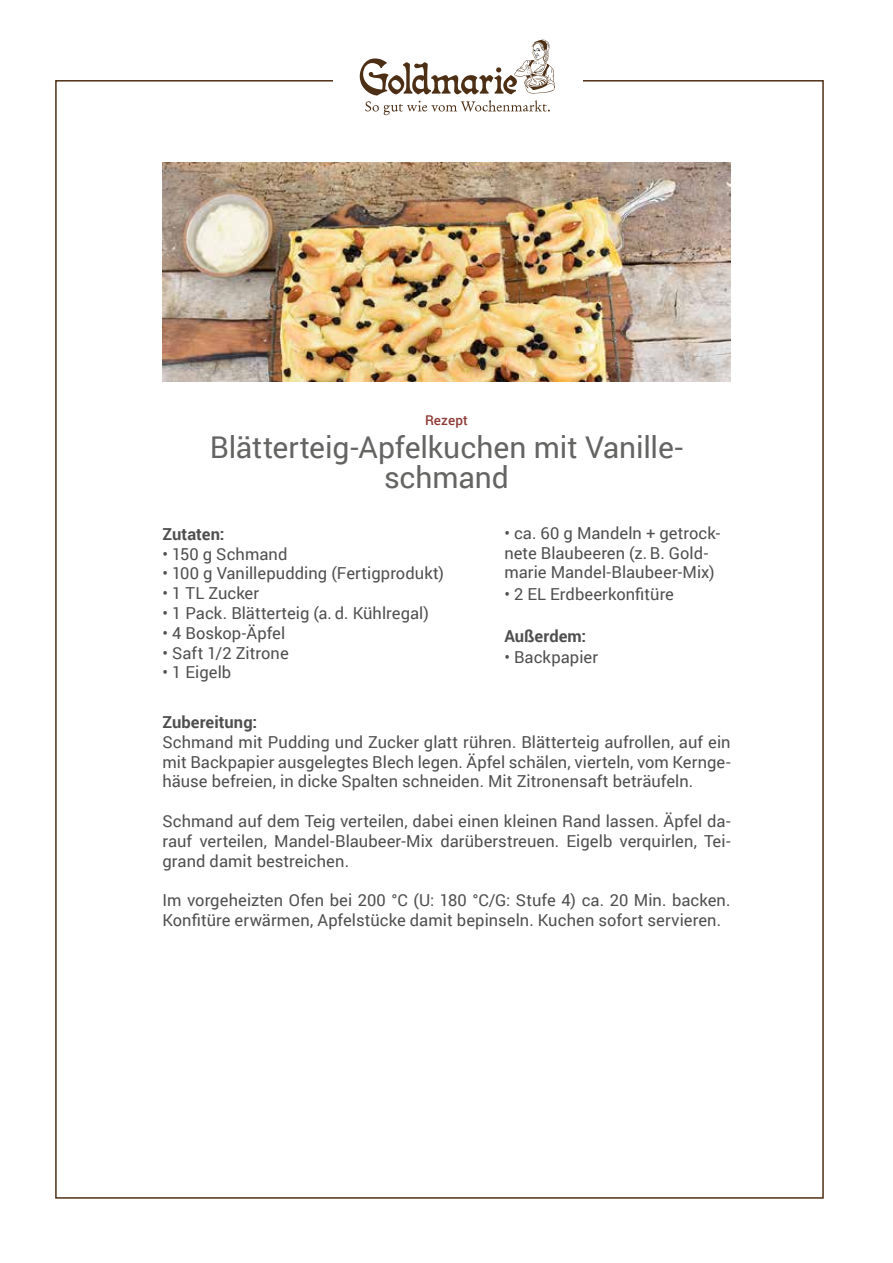
<style>
.page{position:relative;width:893px;height:1263px;background:#fff}
.page>*{position:absolute;margin:0;border:0;box-sizing:border-box;transform-origin:0 0}
.t1{font:30px/30px "Roboto";letter-spacing:-.005em;color:#646463;text-align:center}
.t2{font:16.5px/19.8px "Roboto";letter-spacing:.005em;color:#504f4f;text-align:justify}
.t3{font:700 16.5px "Roboto";letter-spacing:.005em;color:#504f4f}
.t4{font:500 13.5px "Roboto";letter-spacing:.01em;color:#903b37}
</style>
<div class="page">
<img style="left:162px;top:163px;width:568px;height:218px">
<svg style="left:360px;top:40px;width:195px;height:75px"></svg>
<p class="t4" style="left:425px;top:411px;width:44px">Rezept</p>
<h1 class="t1" style="left:210px;top:432px;width:475px">Blätterteig-Apfelkuchen mit Vanille&shy;schmand</h1>
<p class="t2" style="left:504px;top:522px;width:218px;text-align:left">• ca. 60 g Mandeln + getrock&shy;nete Blaubeeren (z. B. Gold&shy;marie Mandel-Blaubeer-Mix)</p>
<p class="t2" style="left:504px;top:584px;width:171px">• 2 EL Erdbeerkonfitüre</p>
<p class="t3" style="left:504px;top:624px;width:83px">Außerdem:</p>
<p class="t2" style="left:504px;top:647px;width:95px">• Backpapier</p>
<p class="t3" style="left:162px;top:522px;width:64px">Zutaten:</p>
<p class="t2" style="left:162px;top:543px;width:127px">• 150 g Schmand</p>
<p class="t2" style="left:162px;top:563px;width:283px">• 100 g Vanillepudding (Fertigprodukt)</p>
<p class="t2" style="left:162px;top:583px;width:98px">• 1 TL Zucker</p>
<p class="t2" style="left:162px;top:603px;width:268px">• 1 Pack. Blätterteig (a. d. Kühlregal)</p>
<p class="t2" style="left:162px;top:622px;width:124px">• 4 Boskop-Äpfel</p>
<p class="t2" style="left:162px;top:642px;width:128px">• Saft 1/2 Zitrone</p>
<p class="t2" style="left:162px;top:662px;width:70px">• 1 Eigelb</p>
<p class="t3" style="left:162px;top:710px;width:96px">Zubereitung:</p>
<p class="t2" style="left:162px;top:731px;width:570px">Schmand mit Pudding und Zucker glatt rühren. Blätterteig aufrollen, auf ein mit Backpapier ausgelegtes Blech legen. Äpfel schälen, vierteln, vom Kernge&shy;häuse befreien, in dicke Spalten schneiden. Mit Zitronensaft beträufeln.</p>
<p class="t2" style="left:162px;top:811px;width:570px">Schmand auf dem Teig verteilen, dabei einen kleinen Rand lassen. Äpfel da&shy;rauf verteilen, Mandel-Blaubeer-Mix darüberstreuen. Eigelb verquirlen, Tei&shy;grand damit bestreichen.</p>
<p class="t2" style="left:162px;top:890px;width:570px">Im vorgeheizten Ofen bei 200 °C (U: 180 °C/G: Stufe 4) ca. 20 Min. backen.<br>Konfitüre erwärmen, Apfelstücke damit bepinseln. Kuchen sofort servieren.</p>
</div>
